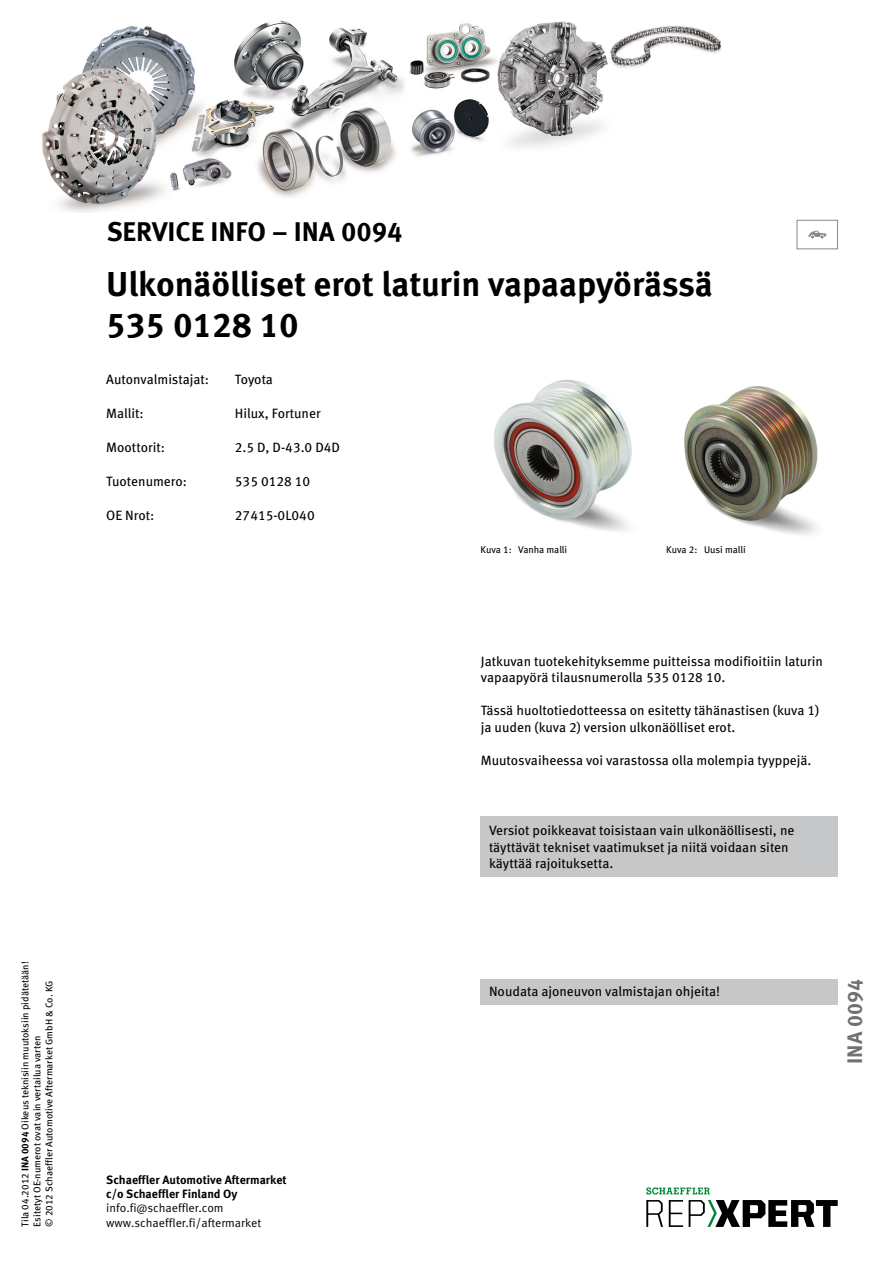
<style>
.page{position:relative;width:893px;height:1263px;background:#fff}
.page>*{position:absolute;margin:0;border:0;box-sizing:border-box;transform-origin:0 0}
.t1{font:700 34.5px/41.4px "Meta Pro";color:#000}
.t2{font:700 27px "Meta Pro";color:#000}
.t3{font:700 21px "Meta Pro";color:#707172}
.t4{font:13.5px/16.5px "Meta Pro";color:#000}
.t5{font:700 12px/14.4px "Meta Pro";color:#000}
.t6{font:12px/14.4px "Meta Pro Norm";color:#000}
.t7{font:9.75px/12px "Meta Pro";color:#000}
.s1{font-weight:700}
</style>
<div class="page">
<div style="left:480px;top:816px;width:358px;height:61px;background:#c6c7c8"></div>
<img style="left:494px;top:380px;width:138px;height:151px">
<img style="left:684px;top:386px;width:134px;height:149px">
<div style="left:480px;top:980px;width:358px;height:25px;background:#c6c7c8"></div>
<div style="left:797px;top:220px;width:41px;height:29px;border:1px solid #87888a"></div>
<svg style="left:808px;top:231px;width:18px;height:7px"></svg>
<img style="left:42px;top:20px;width:679px;height:192px">
<svg style="left:646px;top:1200px;width:17px;height:27px"></svg>
<svg style="left:669px;top:1200px;width:14px;height:27px"></svg>
<svg style="left:689px;top:1200px;width:149px;height:27px"></svg>
<svg style="left:646px;top:1187px;width:64px;height:7px"></svg>
<p class="t7" style="left:19px;top:1227px;width:267px;rotate:-90deg">Tila 04.2012 <span class="s1">INA 0094</span> Oikeus teknisiin muutoksiin pidätetään!<br>Esitetyt OE-numerot ovat vain vertailua varten<br>© 2012 Schaeffler Automotive Aftermarket GmbH &amp; Co. KG</p>
<h2 class="t2" style="left:107px;top:210px;width:297px">SERVICE INFO – INA 0094</h2>
<h1 class="t1" style="left:106px;top:261px;width:608px">Ulkonäölliset erot laturin vapaapyörässä<br>535 0128 10</h1>
<p class="t4" style="left:106px;top:370px;width:104px">Autonvalmistajat:</p>
<p class="t4" style="left:235px;top:370px;width:40px">Toyota</p>
<p class="t4" style="left:106px;top:404px;width:39px">Mallit:</p>
<p class="t4" style="left:235px;top:404px;width:87px">Hilux, Fortuner</p>
<p class="t4" style="left:106px;top:438px;width:60px">Moottorit:</p>
<p class="t4" style="left:235px;top:438px;width:107px">2.5 D, D-43.0 D4D</p>
<p class="t4" style="left:106px;top:472px;width:82px">Tuotenumero:</p>
<p class="t4" style="left:235px;top:472px;width:77px">535 0128 10</p>
<p class="t4" style="left:106px;top:506px;width:50px">OE Nrot:</p>
<p class="t4" style="left:235px;top:506px;width:81px">27415-0L040</p>
<p class="t7" style="left:480px;top:543px;width:88px">Kuva 1: Vanha malli</p>
<p class="t7" style="left:666px;top:543px;width:81px">Kuva 2: Uusi malli</p>
<p class="t4" style="left:481px;top:652px;width:343px">Jatkuvan tuotekehityksemme puitteissa modifioitiin laturin vapaapyörä tilausnumerolla 535 0128 10.</p>
<p class="t4" style="left:481px;top:701px;width:340px">Tässä huoltotiedotteessa on esitetty tähänastisen (kuva 1) ja uuden (kuva 2) version ulkonäölliset erot.</p>
<p class="t4" style="left:481px;top:751px;width:332px">Muutosvaiheessa voi varastossa olla molempia tyyppejä.</p>
<p class="t4" style="left:489px;top:821px;width:307px">Versiot poikkeavat toisistaan vain ulkonäöllisesti, ne täyttävät tekniset vaatimukset ja niitä voidaan siten käyttää rajoituksetta.</p>
<p class="t4" style="left:489px;top:982px;width:233px">Noudata ajoneuvon valmistajan ohjeita!</p>
<h3 class="t3" style="left:838px;top:1064px;width:86px;rotate:-90deg">INA 0094</h3>
<p class="t5" style="left:106px;top:1171px;width:182px">Schaeffler Automotive Aftermarket c/o Schaeffler Finland Oy</p>
<p class="t6" style="left:106px;top:1200px;width:156px">info.fi@schaeffler.com www.schaeffler.fi/aftermarket</p>
</div>
